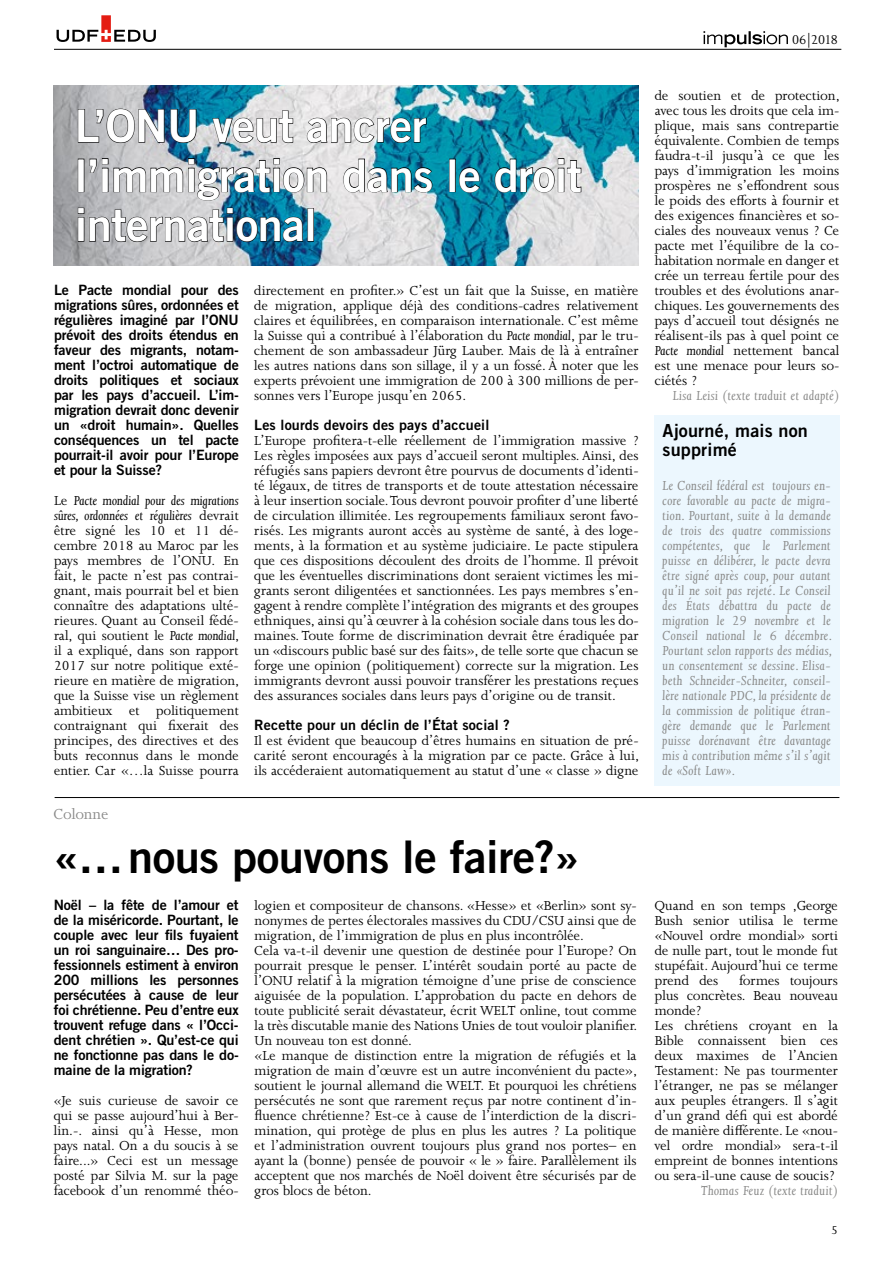
<style>
.page{position:relative;width:893px;height:1263px;background:#fff}
.page>*{position:absolute;margin:0;border:0;box-sizing:border-box;transform-origin:0 0}
.t1{font:45px/49.5px "Trade Gothic LT Std Bd 2";letter-spacing:-.01em;color:#fff}
.t2{font:45px "Trade Gothic LT Std Bd 2";letter-spacing:-.01em;color:#000}
.t3{font:18px/19.5px "Trade Gothic LT Std Bd 2";letter-spacing:.01em;color:#000}
.t4{font:16.65px "Joanna MT Std";color:#888887}
.t5{font:15px/15px "Joanna MT Std";color:#000;text-align:justify}
.t6{font:italic 15px/15px "Joanna MT Std";letter-spacing:.02em;color:#888887;text-align:justify}
.t7{font:14.85px "Joanna MT Std";letter-spacing:-.075em;color:#000}
.t8{font:14.25px/15px "Trade Gothic LT Std Bd 2";letter-spacing:-.01em;color:#000;text-align:justify}
.t9{font:14.25px "Trade Gothic LT Std Bd 2";letter-spacing:.01em;color:#000}
.t10{font:13.05px "Joanna MT Std";color:#000}
.s1{font-style:italic}
</style>
<div class="page">
<img style="left:53px;top:85px;width:586px;height:180px">
<svg style="left:56px;top:15px;width:100px;height:27px"></svg>
<svg style="left:703px;top:31px;width:85px;height:16px"></svg>
<hr style="left:54px;top:49px;width:787px;height:1px;background:#000">
<img style="left:78px;top:108px;width:119px;height:35px">
<svg style="left:212px;top:110px;width:81px;height:33px"></svg>
<svg style="left:307px;top:117px;width:120px;height:26px"></svg>
<div style="left:78px;top:159px;width:6px;height:33px;border:1px solid #000"></div>
<img style="left:89px;top:158px;width:238px;height:43px">
<svg style="left:343px;top:158px;width:90px;height:35px"></svg>
<div style="left:449px;top:159px;width:7px;height:33px;border:1px solid #000"></div>
<svg style="left:459px;top:167px;width:21px;height:26px"></svg>
<svg style="left:494px;top:158px;width:88px;height:35px"></svg>
<svg style="left:78px;top:207px;width:226px;height:35px"></svg>
<div style="left:308px;top:208px;width:6px;height:33px;border:1px solid #000"></div>
<hr style="left:55px;top:797px;width:784px;height:1px;background:#000">
<div style="left:654px;top:415px;width:185px;height:371px;background:#ecf7fe"></div>
<p class="t7" style="left:792px;top:31px;width:48px">06|2018</p>
<h1 class="t1" style="left:75px;top:101px;width:509px">L’ONU veut ancrer l’immigration dans le droit international</h1>
<p class="t8" style="left:54px;top:282px;width:186px">Le Pacte mondial pour des migrations sûres, ordonnées et régulières imaginé par l’ONU prévoit des droits étendus en faveur des migrants, notam&shy;ment l’octroi automatique de droits politiques et sociaux par les pays d’accueil. L’im&shy;migration devrait donc devenir un «droit humain». Quelles conséquences un tel pacte pourrait-il avoir pour l’Europe et pour la Suisse?</p>
<p class="t5" style="left:54px;top:493px;width:187px">Le <span class="s1">Pacte mondial pour des migrations sûres, ordonnées et régulières</span> devrait être signé les 10 et 11 dé&shy;cembre 2018 au Maroc par les pays membres de l’ONU. En fait, le pacte n’est pas contrai&shy;gnant, mais pourrait bel et bien connaître des adaptations ulté&shy;rieures. Quant au Conseil fédé&shy;ral, qui soutient le <span class="s1">Pacte mondial</span>, il a expliqué, dans son rapport 2017 sur notre politique exté&shy;rieure en matière de migration, que la Suisse vise un règlement ambitieux et politiquement contraignant qui fixerait des principes, des directives et des buts reconnus dans le monde entier. Car «…la Suisse pourra</p>
<p class="t5" style="left:254px;top:283px;width:386px">directement en profiter.» C’est un fait que la Suisse, en matière de migration, applique déjà des conditions-cadres relativement claires et équilibrées, en comparaison internationale. C’est même la Suisse qui a contribué à l’élaboration du <span class="s1">Pacte mondial</span>, par le tru&shy;chement de son ambassadeur Jürg Lauber. Mais de là à entraîner les autres nations dans son sillage, il y a un fossé. À noter que les experts prévoient une immigration de 200 à 300 millions de per&shy;sonnes vers l’Europe jusqu’en 2065.</p>
<p class="t9" style="left:254px;top:416px;width:237px">Les lourds devoirs des pays d’accueil</p>
<p class="t5" style="left:254px;top:433px;width:386px">L’Europe profitera-t-elle réellement de l’immigration massive ?<br>Les règles imposées aux pays d’accueil seront multiples. Ainsi, des réfugiés sans papiers devront être pourvus de documents d’identi&shy;té légaux, de titres de transports et de toute attestation nécessaire à leur insertion sociale. Tous devront pouvoir profiter d’une liberté de circulation illimitée. Les regroupements familiaux seront favo&shy;risés. Les migrants auront accès au système de santé, à des loge&shy;ments, à la formation et au système judiciaire. Le pacte stipulera que ces dispositions découlent des droits de l’homme. Il prévoit que les éventuelles discriminations dont seraient victimes les mi&shy;grants seront diligentées et sanctionnées. Les pays membres s’en&shy;gagent à rendre complète l’intégration des migrants et des groupes ethniques, ainsi qu’à œuvrer à la cohésion sociale dans tous les do&shy;maines. Toute forme de discrimination devrait être éradiquée par un «discours public basé sur des faits», de telle sorte que chacun se forge une opinion (politiquement) correcte sur la migration. Les immigrants devront aussi pouvoir transférer les prestations reçues des assurances sociales dans leurs pays d’origine ou de transit.</p>
<p class="t9" style="left:254px;top:716px;width:257px">Recette pour un déclin de l’État social ?</p>
<p class="t5" style="left:254px;top:733px;width:387px">Il est évident que beaucoup d’êtres humains en situation de pré&shy;carité seront encouragés à la migration par ce pacte. Grâce à lui, ils accéderaient automatiquement au statut d’une « classe » digne</p>
<p class="t5" style="left:655px;top:88px;width:187px">de soutien et de protection, avec tous les droits que cela im&shy;plique, mais sans contrepartie équivalente. Combien de temps faudra-t-il jusqu’à ce que les pays d’immigration les moins prospères ne s’effondrent sous le poids des efforts à fournir et des exigences financières et so&shy;ciales des nouveaux venus ? Ce pacte met l’équilibre de la co&shy;habitation normale en danger et crée un terreau fertile pour des troubles et des évolutions anar&shy;chiques. Les gouvernements des pays d’accueil tout désignés ne réalisent-ils pas à quel point ce <span class="s1">Pacte mondial</span> nettement bancal est une menace pour leurs so&shy;ciétés ?</p>
<p class="t6" style="left:673px;top:388px;width:168px">Lisa Leisi (texte traduit et adapté)</p>
<p class="t3" style="left:663px;top:420px;width:147px">Ajourné, mais non supprimé</p>
<p class="t6" style="left:663px;top:478px;width:171px">Le Conseil fédéral est toujours en&shy;core favorable au pacte de migra&shy;tion. Pourtant, suite à la demande de trois des quatre commissions compétentes, que le Parlement puisse en délibérer, le pacte devra être signé après coup, pour autant qu’il ne soit pas rejeté. Le Conseil des États débattra du pacte de migration le 29 novembre et le Conseil national le 6 décembre.<br>Pourtant selon rapports des médias, un consentement se dessine. Elisa&shy;beth Schneider-Schneiter, conseil&shy;lère nationale PDC, la présidente de la commission de politique étran&shy;gère demande que le Parlement puisse dorénavant être davantage mis à contribution même s’il s’agit de «Soft Law».</p>
<p class="t4" style="left:54px;top:805px;width:56px">Colonne</p>
<h1 class="t2" style="left:54px;top:829px;width:527px">«…nous pouvons le faire?»</h1>
<p class="t8" style="left:54px;top:897px;width:186px">Noël – la fête de l’amour et de la miséricorde. Pourtant, le couple avec leur fils fuyaient un roi sanguinaire… Des pro&shy;fessionnels estiment à environ 200 millions les personnes persécutées à cause de leur foi chrétienne. Peu d’entre eux trouvent refuge dans « l’Occi&shy;dent chrétien ». Qu’est-ce qui ne fonctionne pas dans le do&shy;maine de la migration?</p>
<p class="t5" style="left:54px;top:1093px;width:186px">«Je suis curieuse de savoir ce qui se passe aujourd’hui à Ber&shy;lin.-. ainsi qu’à Hesse, mon pays natal. On a du soucis à se faire...» Ceci est un message posté par Silvia M. sur la page facebook d’un renommé théo-</p>
<p class="t5" style="left:255px;top:898px;width:384px;text-align:left">logien et compositeur de chansons. «Hesse» et «Berlin» sont sy&shy;nonymes de pertes électorales massives du CDU/CSU ainsi que de migration, de l’immigration de plus en plus incontrôlée.<br>Cela va-t-il devenir une question de destinée pour l’Europe? On pourrait presque le penser. L’intérêt soudain porté au pacte de l’ONU relatif à la migration témoigne d’une prise de conscience aiguisée de la population. L’approbation du pacte en dehors de toute publicité serait dévastateur, écrit WELT online, tout comme la très discutable manie des Nations Unies de tout vouloir planifier.<br>Un nouveau ton est donné.<br>«Le manque de distinction entre la migration de réfugiés et la migration de main d’œuvre est un autre inconvénient du pacte», soutient le journal allemand die WELT. Et pourquoi les chrétiens persécutés ne sont que rarement reçus par notre continent d’in&shy;fluence chrétienne? Est-ce à cause de l’interdiction de la discri&shy;mination, qui protège de plus en plus les autres ? La politique et l’administration ouvrent toujours plus grand nos portes– en ayant la (bonne) pensée de pouvoir « le » faire. Parallèlement ils acceptent que nos marchés de Noël doivent être sécurisés par de gros blocs de béton.</p>
<p class="t5" style="left:655px;top:898px;width:185px">Quand en son temps ,George Bush senior utilisa le terme «Nouvel ordre mondial» sorti de nulle part, tout le monde fut stupéfait. Aujourd’hui ce terme prend des</p>
<p class="t5" style="left:655px;top:973px;width:185px;text-align:left;text-indent:84px">formes toujours plus concrètes. Beau nouveau monde?<br>Les chrétiens croyant en la<br>Bible connaissent bien ces deux maximes de l’Ancien<br>Testament: Ne pas tourmenter l’étranger, ne pas se mélanger aux peuples étrangers. Il s’agit d’un grand défi qui est abordé de manière différente. Le «nou&shy;vel ordre mondial» sera-t-il empreint de bonnes intentions ou sera-il-une cause de soucis?</p>
<p class="t6" style="left:701px;top:1183px;width:139px">Thomas Feuz (texte traduit)</p>
<p class="t10" style="left:831px;top:1223px;width:8px">5</p>
</div>
